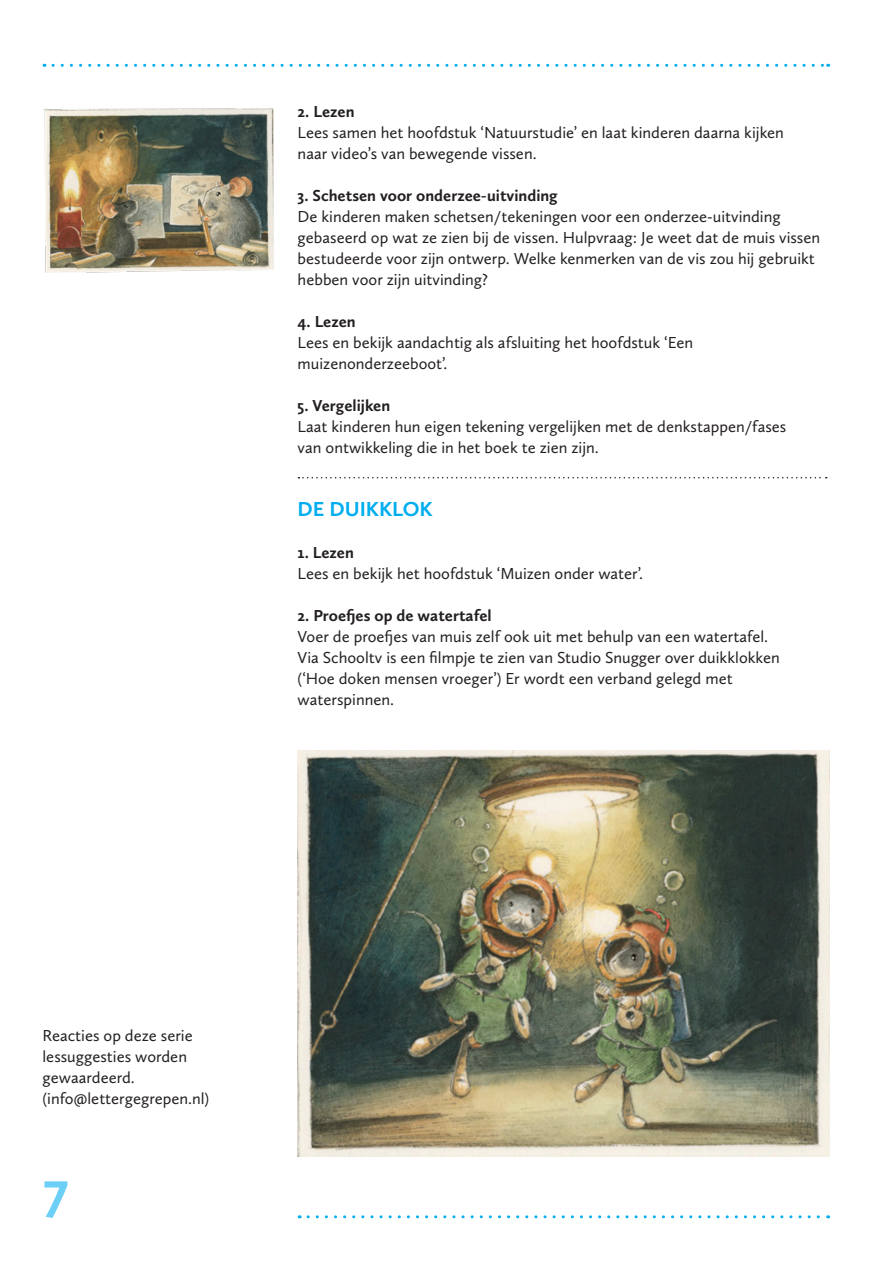
<style>
.page{position:relative;width:893px;height:1263px;background:#fff}
.page>*{position:absolute;margin:0;border:0;box-sizing:border-box;transform-origin:0 0}
.t1{font:700 54px "Calluna Sans";color:#6bcff6}
.Kop_blauw{font:700 21px "Calluna Sans";color:#00aeef}
.Broodtekst{font:16.5px/21px "Calluna Sans";color:#231f20}
.Broodtekst_vet{font:700 16.5px "Calluna Sans";color:#231f20}
</style>
<div class="page">
<svg style="left:53px;top:64px;width:776px;height:3px"></svg>
<svg style="left:308px;top:1215px;width:521px;height:3px"></svg>
<svg style="left:298px;top:477px;width:529px;height:1px"></svg>
<img style="left:43px;top:108px;width:231px;height:164px">
<img style="left:298px;top:750px;width:531px;height:407px">
<p class="Broodtekst_vet" style="left:298px;top:101px;width:58px">2. Lezen</p>
<p class="Broodtekst" style="left:298px;top:122px;width:488px">Lees samen het hoofdstuk ‘Natuurstudie’ en laat kinderen daarna kijken naar video’s van bewegende vissen.</p>
<p class="Broodtekst_vet" style="left:298px;top:185px;width:262px">3. Schetsen voor onderzee-uitvinding</p>
<p class="Broodtekst" style="left:298px;top:206px;width:524px">De kinderen maken schetsen/tekeningen voor een onderzee-uitvinding gebaseerd op wat ze zien bij de vissen. Hulpvraag: Je weet dat de muis vissen bestudeerde voor zijn ontwerp. Welke kenmerken van de vis zou hij gebruikt hebben voor zijn uitvinding?</p>
<p class="Broodtekst_vet" style="left:298px;top:311px;width:60px">4. Lezen</p>
<p class="Broodtekst" style="left:298px;top:332px;width:397px">Lees en bekijk aandachtig als afsluiting het hoofdstuk ‘Een muizenonderzeeboot’.</p>
<p class="Broodtekst_vet" style="left:298px;top:395px;width:94px">5. Vergelijken</p>
<p class="Broodtekst" style="left:298px;top:416px;width:490px">Laat kinderen hun eigen tekening vergelijken met de denkstappen/fases van ontwikkeling die in het boek te zien zijn.</p>
<p class="Kop_blauw" style="left:298px;top:496px;width:137px">DE DUIKKLOK</p>
<p class="Broodtekst_vet" style="left:298px;top:542px;width:58px">1. Lezen</p>
<p class="Broodtekst" style="left:298px;top:563px;width:347px">Lees en bekijk het hoofdstuk ‘Muizen onder water’.</p>
<p class="Broodtekst_vet" style="left:298px;top:605px;width:196px">2. Proefjes op de watertafel</p>
<p class="Broodtekst" style="left:298px;top:626px;width:484px">Voer de proefjes van muis zelf ook uit met behulp van een watertafel.<br>Via Schooltv is een filmpje te zien van Studio Snugger over duikklokken (‘Hoe doken mensen vroeger’) Er wordt een verband gelegd met waterspinnen.</p>
<p class="Broodtekst" style="left:43px;top:1025px;width:168px">Reacties op deze serie lessuggesties worden gewaardeerd. (info@lettergegrepen.nl)</p>
<h1 class="t1" style="left:43px;top:1166px;width:27px">7</h1>
</div>
